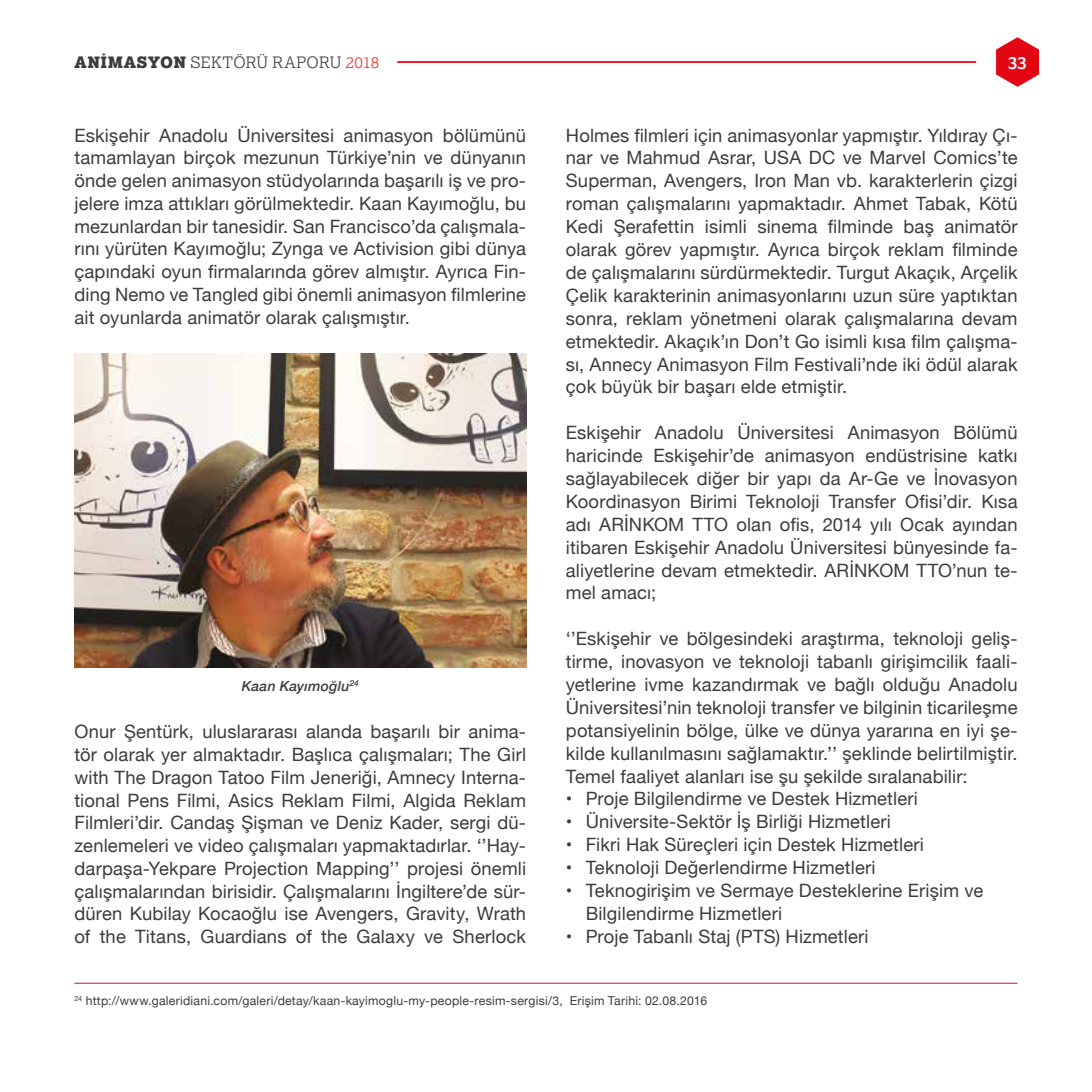
<style>
.page{position:relative;width:1092px;height:1092px;background:#fff}
.page>*{position:absolute;margin:0;border:0;box-sizing:border-box;transform-origin:0 0}
.t1{font:18.38px/22.9px "Helvetica Neue";letter-spacing:.01em;color:#3c3c3b;text-align:justify}
.t2{font:700 17.5px "Lexia";color:#fff}
.t3{font:300 15.75px "Lexia";letter-spacing:.02em;color:#3c3c3b}
.t4{font:italic 500 14px "Helvetica Neue";letter-spacing:.015em;color:#3c3c3b}
.t5{font:12.25px "Helvetica Neue";letter-spacing:.02em;color:#3c3c3b}
.s1{font-weight:900}
.s2{color:#e63323}
</style>
<div class="page">
<svg style="left:996px;top:37px;width:42px;height:50px"></svg>
<hr style="left:397px;top:61px;width:579px;height:2px;background:#e30613">
<img style="left:74px;top:353px;width:452px;height:314px">
<hr style="left:74px;top:982px;width:943px;height:1px;background:#e30613">
<p class="t3" style="left:74px;top:53px;width:306px"><span class="s1">ANİMASYON</span> SEKTÖRÜ RAPORU <span class="s2">2018</span></p>
<p class="t2" style="left:1007px;top:52px;width:20px">33</p>
<p class="t1" style="left:74px;top:125px;width:453px">Eskişehir Anadolu Üniversitesi animasyon bölümünü tamamlayan birçok mezunun Türkiye’nin ve dünyanın önde gelen animasyon stüdyolarında başarılı iş ve pro&shy;jelere imza attıkları görülmektedir. Kaan Kayımoğlu, bu mezunlardan bir tanesidir. San Francisco’da çalışmala&shy;rını yürüten Kayımoğlu; Zynga ve Activision gibi dünya çapındaki oyun firmalarında görev almıştır. Ayrıca Fin&shy;ding Nemo ve Tangled gibi önemli animasyon filmlerine ait oyunlarda animatör olarak çalışmıştır.</p>
<p class="t4" style="left:242px;top:674px;width:118px">Kaan Kayımoğlu<sup>24</sup></p>
<p class="t1" style="left:74px;top:721px;width:453px">Onur Şentürk, uluslararası alanda başarılı bir anima&shy;tör olarak yer almaktadır. Başlıca çalışmaları; The Girl with The Dragon Tatoo Film Jeneriği, Amnecy Interna&shy;tional Pens Filmi, Asics Reklam Filmi, Algida Reklam Filmleri’dir. Candaş Şişman ve Deniz Kader, sergi dü&shy;zenlemeleri ve video çalışmaları yapmaktadırlar. ‘’Hay&shy;darpaşa-Yekpare Projection Mapping’’ projesi önemli çalışmalarından birisidir. Çalışmalarını İngiltere’de sür&shy;düren Kubilay Kocaoğlu ise Avengers, Gravity, Wrath of the Titans, Guardians of the Galaxy ve Sherlock</p>
<p class="t1" style="left:566px;top:125px;width:453px">Holmes filmleri için animasyonlar yapmıştır. Yıldıray Çı&shy;nar ve Mahmud Asrar, USA DC ve Marvel Comics’te Superman, Avengers, Iron Man vb. karakterlerin çizgi roman çalışmalarını yapmaktadır. Ahmet Tabak, Kötü Kedi Şerafettin isimli sinema filminde baş animatör olarak görev yapmıştır. Ayrıca birçok reklam filminde de çalışmalarını sürdürmektedir. Turgut Akaçık, Arçelik Çelik karakterinin animasyonlarını uzun süre yaptıktan sonra, reklam yönetmeni olarak çalışmalarına devam etmektedir. Akaçık’ın Don’t Go isimli kısa film çalışma&shy;sı, Annecy Animasyon Film Festivali’nde iki ödül alarak çok büyük bir başarı elde etmiştir.</p>
<p class="t1" style="left:566px;top:422px;width:453px">Eskişehir Anadolu Üniversitesi Animasyon Bölümü haricinde Eskişehir’de animasyon endüstrisine katkı sağlayabilecek diğer bir yapı da Ar-Ge ve İnovasyon Koordinasyon Birimi Teknoloji Transfer Ofisi’dir. Kısa adı ARİNKOM TTO olan ofis, 2014 yılı Ocak ayından itibaren Eskişehir Anadolu Üniversitesi bünyesinde fa&shy;aliyetlerine devam etmektedir. ARİNKOM TTO’nun te&shy;mel amacı;</p>
<p class="t1" style="left:566px;top:628px;width:453px">‘’Eskişehir ve bölgesindeki araştırma, teknoloji geliş&shy;tirme, inovasyon ve teknoloji tabanlı girişimcilik faali&shy;yetlerine ivme kazandırmak ve bağlı olduğu Anadolu Üniversitesi’nin teknoloji transfer ve bilginin ticarileşme potansiyelinin bölge, ülke ve dünya yararına en iyi şe&shy;kilde kullanılmasını sağlamaktır.’’ şeklinde belirtilmiştir.<br>Temel faaliyet alanları ise şu şekilde sıralanabilir:</p>
<p class="t1" style="left:566px;top:788px;width:353px">• Proje Bilgilendirme ve Destek Hizmetleri</p>
<p class="t1" style="left:566px;top:811px;width:326px">• Üniversite-Sektör İş Birliği Hizmetleri</p>
<p class="t1" style="left:566px;top:834px;width:359px">• Fikri Hak Süreçleri için Destek Hizmetleri</p>
<p class="t1" style="left:566px;top:857px;width:311px">• Teknoloji Değerlendirme Hizmetleri</p>
<p class="t1" style="left:585px;top:880px;width:399px;text-indent:-20px">• Teknogirişim ve Sermaye Desteklerine Erişim ve<br>Bilgilendirme Hizmetleri</p>
<p class="t1" style="left:566px;top:925px;width:304px">• Proje Tabanlı Staj (PTS) Hizmetleri</p>
<p class="t5" style="left:74px;top:991px;width:634px"><sup>24</sup> http://www.galeridiani.com/galeri/detay/kaan-kayimoglu-my-people-resim-sergisi/3, Erişim Tarihi: 02.08.2016</p>
</div>
